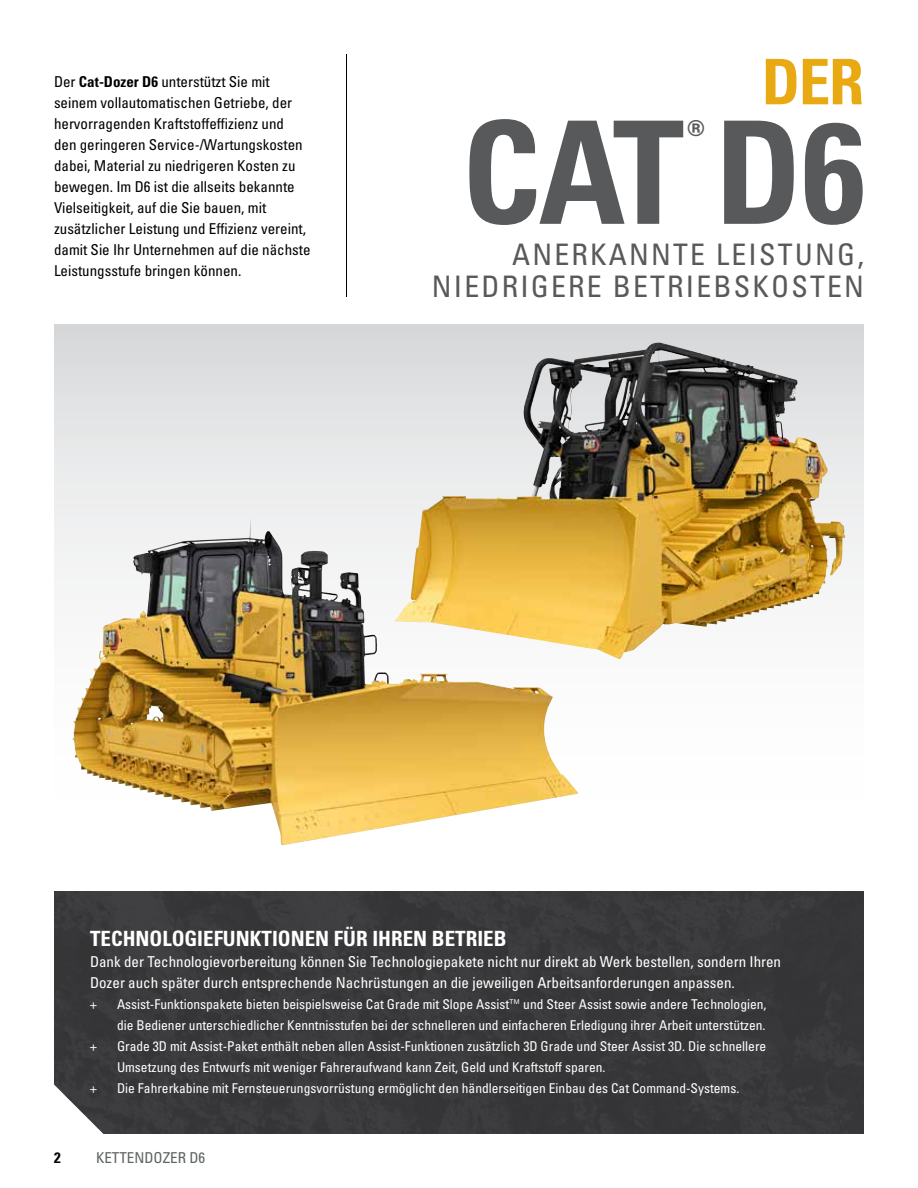
<style>
.page{position:relative;width:918px;height:1188px;background:#fff}
.page>*{position:absolute;margin:0;border:0;box-sizing:border-box;transform-origin:0 0}
.t1{font:142.95px "Univers LTCYR 67 Bold Cond";color:#58595b}
.t2{font:62.85px "Univers LTCYR 67 Bold Cond";color:#e9a913}
.t3{font:44.4px "Univers LTCYR 67 Bold Cond";color:#58595b}
.t4{font:condensed 29.7px/31.5px "Univers LTCYR 57";letter-spacing:.075em;color:#58595b;text-align:right}
.t5{font:21px "Univers LTCYR 67 Bold Cond";color:#fff}
.t6{font:condensed 15px/21px "Univers LTCYR 57";color:#000}
.t7{font:condensed 15px/21px "Univers LTCYR 57";color:#fff}
.t8{font:condensed 15px "Univers LTCYR 57";color:#5e6263}
.t9{font:15px "Univers LTCYR 67 Bold Cond";color:#000}
.t10{font:condensed 13.5px/21px "Univers LTCYR 57";color:#fff}
.s1{font-family:"Univers LTCYR 67 Bold Cond";font-stretch:normal}
</style>
<div class="page">
<svg style="left:54px;top:324px;width:810px;height:522px"></svg>
<div style="left:54px;top:891px;width:810px;height:243px;background:#383739"></div>
<hr style="left:346px;top:54px;width:1px;height:243px;background:#000">
<img style="left:394px;top:344px;width:407px;height:315px">
<img style="left:72px;top:519px;width:178px;height:251px">
<p class="t6" style="left:54px;top:71px;width:258px">Der <span class="s1">Cat-Dozer D6</span> unterstützt Sie mit seinem vollautomatischen Getriebe, der hervorragenden Kraftstoffeffizienz und<br>den geringeren Service-/Wartungskosten dabei, Material zu niedrigeren Kosten zu bewegen. Im D6 ist die allseits bekannte Vielseitigkeit, auf die Sie bauen, mit zusätzlicher Leistung und Effizienz vereint, damit Sie Ihr Unternehmen auf die nächste Leistungsstufe bringen können.</p>
<h2 class="t2" style="left:762px;top:43px;width:104px">DER</h2>
<h1 class="t1" style="left:462px;top:85px;width:405px">CAT D6</h1>
<h3 class="t3" style="left:687px;top:109px;width:19px">®</h3>
<h3 class="t4" style="left:432px;top:238px;width:434px">ANERKANNTE LEISTUNG,<br>NIEDRIGERE BETRIEBSKOSTEN</h3>
<h3 class="t5" style="left:90px;top:926px;width:418px">TECHNOLOGIEFUNKTIONEN FÜR IHREN BETRIEB</h3>
<p class="t7" style="left:90px;top:951px;width:693px">Dank der Technologievorbereitung können Sie Technologiepakete nicht nur direkt ab Werk bestellen, sondern Ihren<br>Dozer auch später durch entsprechende Nachrüstungen an die jeweiligen Arbeitsanforderungen anpassen.</p>
<p class="t10" style="left:90px;top:994px;width:8px">+</p>
<p class="t10" style="left:117px;top:994px;width:651px">Assist-Funktionspakete bieten beispielsweise Cat Grade mit Slope Assist™ und Steer Assist sowie andere Technologien, die Bediener unterschiedlicher Kenntnisstufen bei der schnelleren und einfacheren Erledigung ihrer Arbeit unterstützen.</p>
<p class="t10" style="left:90px;top:1036px;width:8px">+</p>
<p class="t10" style="left:117px;top:1036px;width:651px">Grade 3D mit Assist-Paket enthält neben allen Assist-Funktionen zusätzlich 3D Grade und Steer Assist 3D. Die schnellere<br>Umsetzung des Entwurfs mit weniger Fahreraufwand kann Zeit, Geld und Kraftstoff sparen.</p>
<p class="t10" style="left:90px;top:1078px;width:8px">+</p>
<p class="t10" style="left:117px;top:1078px;width:624px">Die Fahrerkabine mit Fernsteuerungsvorrüstung ermöglicht den händlerseitigen Einbau des Cat Command-Systems.</p>
<p class="t9" style="left:54px;top:1148px;width:8px">2</p>
<p class="t8" style="left:96px;top:1148px;width:111px">KETTENDOZER D6</p>
</div>
